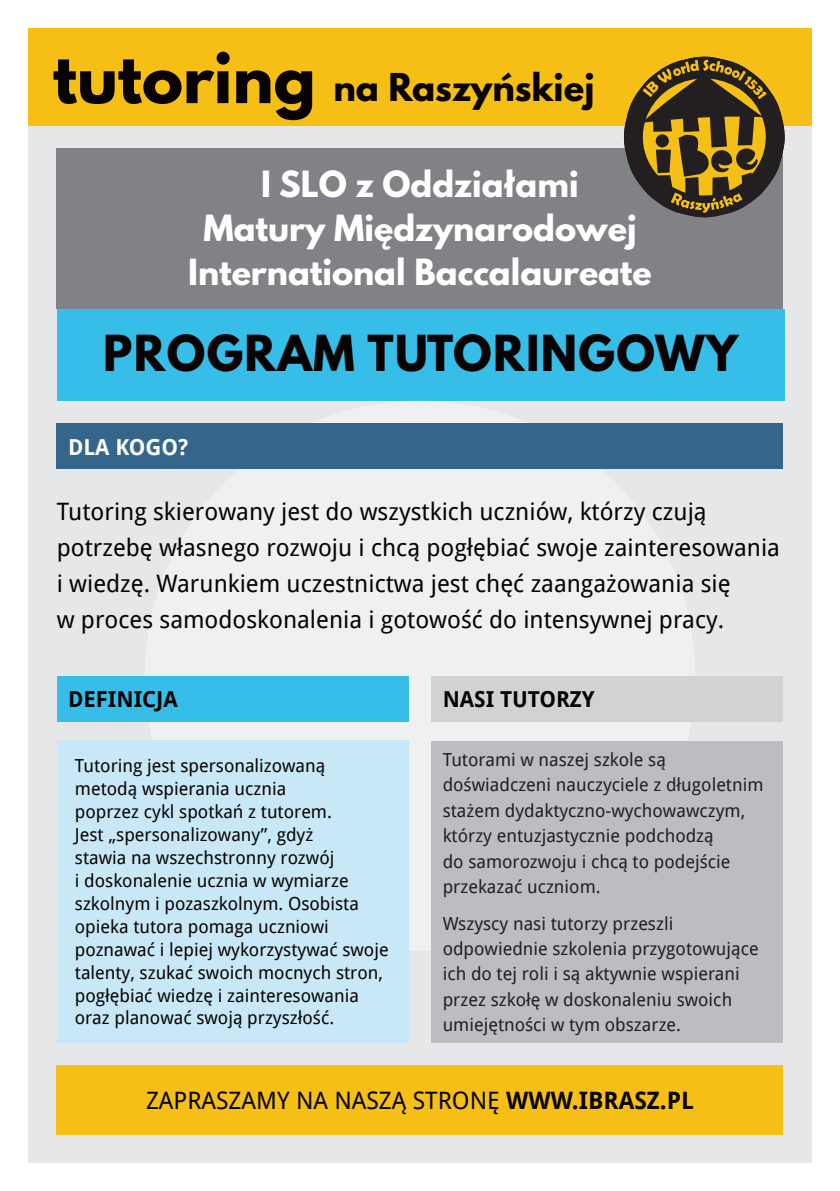
<style>
.page{position:relative;width:840px;height:1191px;background:#fff}
.page>*{position:absolute;margin:0;border:0;box-sizing:border-box;transform-origin:0 0}
.head{font:700 62px "League Spartan";color:#080302}
.t1{font:700 44px "League Spartan";letter-spacing:.03em;color:#080302}
.head-2{font:700 34px "League Spartan";color:#080302}
.t2{font:700 32px "League Spartan";color:#fff}
.odsylacz_na_strone{font:24px/36px "Droid Sans";color:#080302}
.przemioty_tytuly{font:700 22px "Droid Sans";color:#080302}
.przemioty_tytuly-2{font:700 22px "Droid Sans";color:#fff}
.przedmioty{font:18px/23px "Droid Sans";color:#080302}
.przedmioty-2{font:18px/25.4px "Droid Sans";color:#231f20}
.s1{font-weight:700}
</style>
<div class="page">
<div style="left:28px;top:126px;width:783px;height:1036px;background:#e6e7e9"></div>
<div style="left:57px;top:148px;width:725px;height:161px;background:#808285"></div>
<div style="left:57px;top:309px;width:727px;height:92px;background:#36bee9"></div>
<div style="left:28px;top:28px;width:783px;height:98px;background:#f5bf16"></div>
<svg style="left:623px;top:57px;width:161px;height:160px"></svg>
<div style="left:145px;top:401px;width:550px;height:550px;background:#eff0f1;border-radius:50%"></div>
<div style="left:57px;top:1065px;width:725px;height:69px;background:#f5bf16"></div>
<div style="left:57px;top:740px;width:351px;height:302px;background:#c8e8f7"></div>
<div style="left:57px;top:676px;width:351px;height:45px;background:#36bee9"></div>
<div style="left:431px;top:676px;width:351px;height:45px;background:#d1d2d4"></div>
<div style="left:57px;top:423px;width:725px;height:46px;background:#34658a"></div>
<div style="left:431px;top:741px;width:351px;height:301px;background:#bcbdc0"></div>
<p class="head" style="left:52px;top:29px;width:265px">tutoring</p>
<p class="head-2" style="left:333px;top:61px;width:262px">na Raszyńskiej</p>
<p class="t2" style="left:261px;top:159px;width:319px">I SLO z Oddziałami</p>
<p class="t2" style="left:203px;top:203px;width:434px">Matury Międzynarodowej</p>
<p class="t2" style="left:188px;top:247px;width:465px">International Baccalaureate</p>
<p class="t1" style="left:103px;top:319px;width:636px">PROGRAM TUTORINGOWY</p>
<p class="przemioty_tytuly-2" style="left:68px;top:432px;width:121px">DLA KOGO?</p>
<p class="odsylacz_na_strone" style="left:57px;top:493px;width:724px">Tutoring skierowany jest do wszystkich uczniów, którzy czują potrzebę własnego rozwoju i chcą pogłębiać swoje zainteresowania i wiedzę. Warunkiem uczestnictwa jest chęć zaangażowania się<br>w proces samodoskonalenia i gotowość do intensywnej pracy.</p>
<p class="przemioty_tytuly" style="left:68px;top:685px;width:111px">DEFINICJA</p>
<p class="przemioty_tytuly" style="left:442px;top:685px;width:153px">NASI TUTORZY</p>
<p class="przedmioty" style="left:75px;top:754px;width:315px">Tutoring jest spersonalizowaną metodą wspierania ucznia<br>poprzez cykl spotkań z tutorem.<br>Jest „spersonalizowany”, gdyż<br>stawia na wszechstronny rozwój<br>i doskonalenie ucznia w wymiarze szkolnym i pozaszkolnym. Osobista opieka tutora pomaga uczniowi poznawać i lepiej wykorzystywać swoje talenty, szukać swoich mocnych stron, pogłębiać wiedzę i zainteresowania oraz planować swoją przyszłość.</p>
<p class="przedmioty-2" style="left:442px;top:746px;width:322px">Tutorami w naszej szkole są doświadczeni nauczyciele z długoletnim stażem dydaktyczno-wychowawczym, którzy entuzjastycznie podchodzą<br>do samorozwoju i chcą to podejście przekazać uczniom.</p>
<p class="przedmioty-2" style="left:442px;top:910px;width:317px">Wszyscy nasi tutorzy przeszli odpowiednie szkolenia przygotowujące ich do tej roli i są aktywnie wspierani przez szkołę w doskonaleniu swoich umiejętności w tym obszarze.</p>
<p class="odsylacz_na_strone" style="left:146px;top:1082px;width:549px">ZAPRASZAMY NA NASZĄ STRONĘ <span class="s1">WWW.IBRASZ.PL</span></p>
</div>
